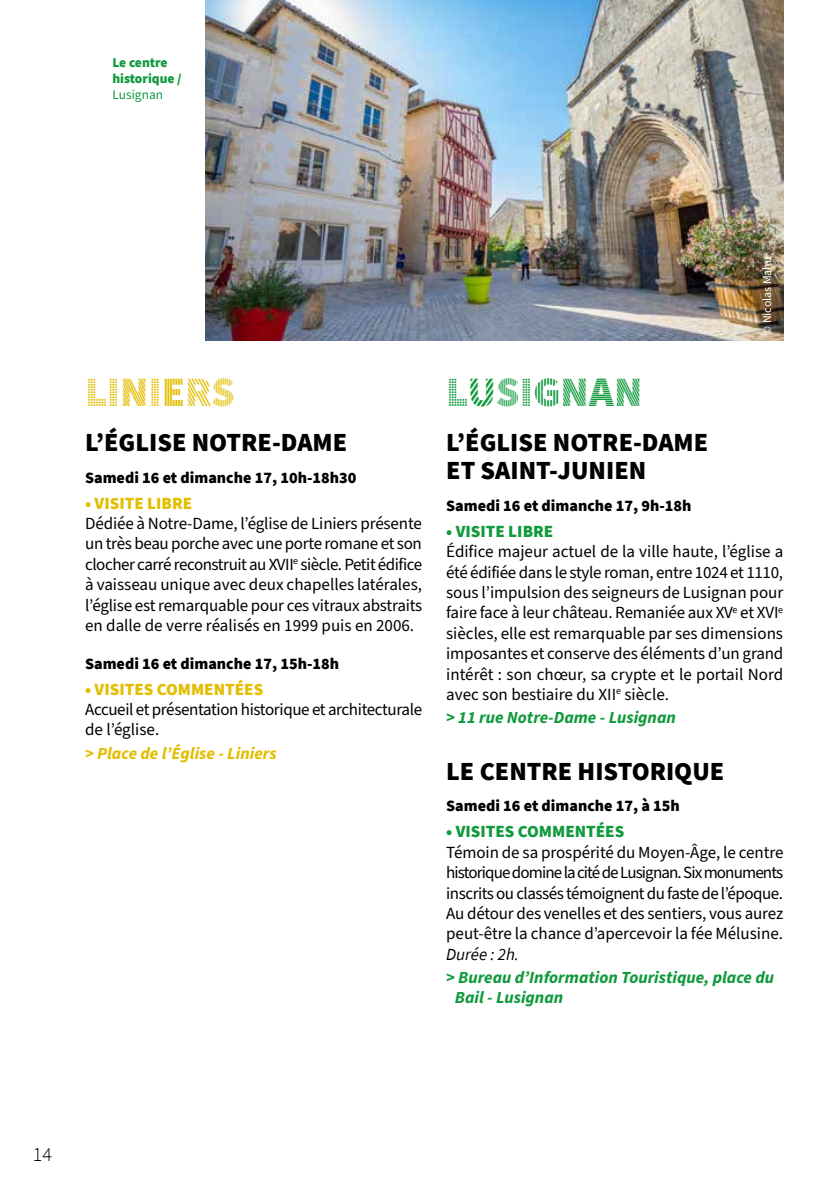
<style>
.page{position:relative;width:840px;height:1191px;background:#fff}
.page>*{position:absolute;margin:0;border:0;box-sizing:border-box;transform-origin:0 0}
.t1{font:42px "Source Sans Pro DISPLAY";color:#119a3d}
.t2{font:42px "Source Sans Pro DISPLAY";color:#e3bd00}
.t3{font:900 26px/28px "Source Sans Pro";color:#000}
.t4{font:300 20px "Source Sans Pro";color:#000}
.t5{font:17px/20.4px "Source Sans Pro";color:#000;text-align:justify}
.t6{font:italic 700 17px/20.4px "Source Sans Pro";color:#119a3d}
.t7{font:17px/20.4px "Source Sans Pro";letter-spacing:-.02em;color:#000}
.t8{font:900 17px "Source Sans Pro";color:#e3bd00}
.t9{font:900 17px "Source Sans Pro";color:#119a3d}
.t10{font:italic 700 17px "Source Sans Pro";color:#e3bd00}
.t11{font:italic 17px "Source Sans Pro";color:#000}
.t12{font:900 16px "Source Sans Pro";color:#000}
.t13{font:900 13.4px/16px "Source Sans Pro";color:#119a3d}
.t14{font:13.4px "Source Sans Pro";color:#119a3d}
.t15{font:12px "Source Sans Pro";color:#fff}
</style>
<div class="page">
<img style="left:205px;top:0;width:577px;height:340px">
<p class="t13" style="left:112px;top:54px;width:71px">Le centre historique /</p>
<p class="t14" style="left:112px;top:85px;width:52px">Lusignan</p>
<h1 class="t2" style="left:85px;top:370px;width:152px">LINIERS</h1>
<h2 class="t3" style="left:85px;top:428px;width:263px">L’ÉGLISE NOTRE-DAME</h2>
<p class="t12" style="left:85px;top:466px;width:272px">Samedi 16 et dimanche 17, 10h-18h30</p>
<p class="t8" style="left:85px;top:491px;width:108px">• VISITE LIBRE</p>
<p class="t5" style="left:85px;top:514px;width:338px">Dédiée à Notre-Dame, l’église de Liniers présente un très beau porche avec une porte romane et son clocher carré reconstruit au XVII<sup>e</sup> siècle. Petit édifice à vaisseau unique avec deux chapelles latérales, l’église est remarquable pour ces vitraux abstraits en dalle de verre réalisés en 1999 puis en 2006.</p>
<p class="t12" style="left:85px;top:652px;width:255px">Samedi 16 et dimanche 17, 15h-18h</p>
<p class="t8" style="left:85px;top:677px;width:179px">• VISITES COMMENTÉES</p>
<p class="t7" style="left:85px;top:699px;width:338px">Accueil et présentation historique et architecturale de l’église.</p>
<p class="t10" style="left:85px;top:741px;width:193px">&gt; Place de l’Église - Liniers</p>
<p class="t15" style="left:758px;top:334px;width:80px;rotate:-90deg">© Nicolas Mahu</p>
<h1 class="t1" style="left:446px;top:370px;width:197px">LUSIGNAN</h1>
<h2 class="t3" style="left:446px;top:428px;width:263px">L’ÉGLISE NOTRE-DAME<br>ET SAINT-JUNIEN</h2>
<p class="t12" style="left:446px;top:494px;width:247px">Samedi 16 et dimanche 17, 9h-18h</p>
<p class="t9" style="left:446px;top:519px;width:108px">• VISITE LIBRE</p>
<p class="t5" style="left:446px;top:542px;width:338px">Édifice majeur actuel de la ville haute, l’église a été édifiée dans le style roman, entre 1024 et 1110, sous l’impulsion des seigneurs de Lusignan pour faire face à leur château. Remaniée aux XV<sup>e</sup> et XVI<sup>e </sup>siècles, elle est remarquable par ses dimensions imposantes et conserve des éléments d’un grand intérêt : son chœur, sa crypte et le portail Nord avec son bestiaire du XII<sup>e</sup> siècle.</p>
<p class="t6" style="left:446px;top:708px;width:231px">&gt; 11 rue Notre-Dame - Lusignan</p>
<h2 class="t3" style="left:446px;top:756px;width:279px">LE CENTRE HISTORIQUE</h2>
<p class="t12" style="left:446px;top:795px;width:235px">Samedi 16 et dimanche 17, à 15h</p>
<p class="t9" style="left:446px;top:820px;width:179px">• VISITES COMMENTÉES</p>
<p class="t5" style="left:446px;top:842px;width:338px">Témoin de sa prospérité du Moyen-Âge, le centre historique domine la cité de Lusignan. Six monuments inscrits ou classés témoignent du faste de l’époque.<br>Au détour des venelles et des sentiers, vous aurez peut-être la chance d’apercevoir la fée Mélusine.</p>
<p class="t11" style="left:446px;top:943px;width:74px">Durée : 2h.</p>
<p class="t6" style="left:454px;top:967px;width:320px;text-indent:-9px">&gt; Bureau d’Information Touristique, place du<br>Bail - Lusignan</p>
<p class="t4" style="left:33px;top:1141px;width:21px">14</p>
</div>
